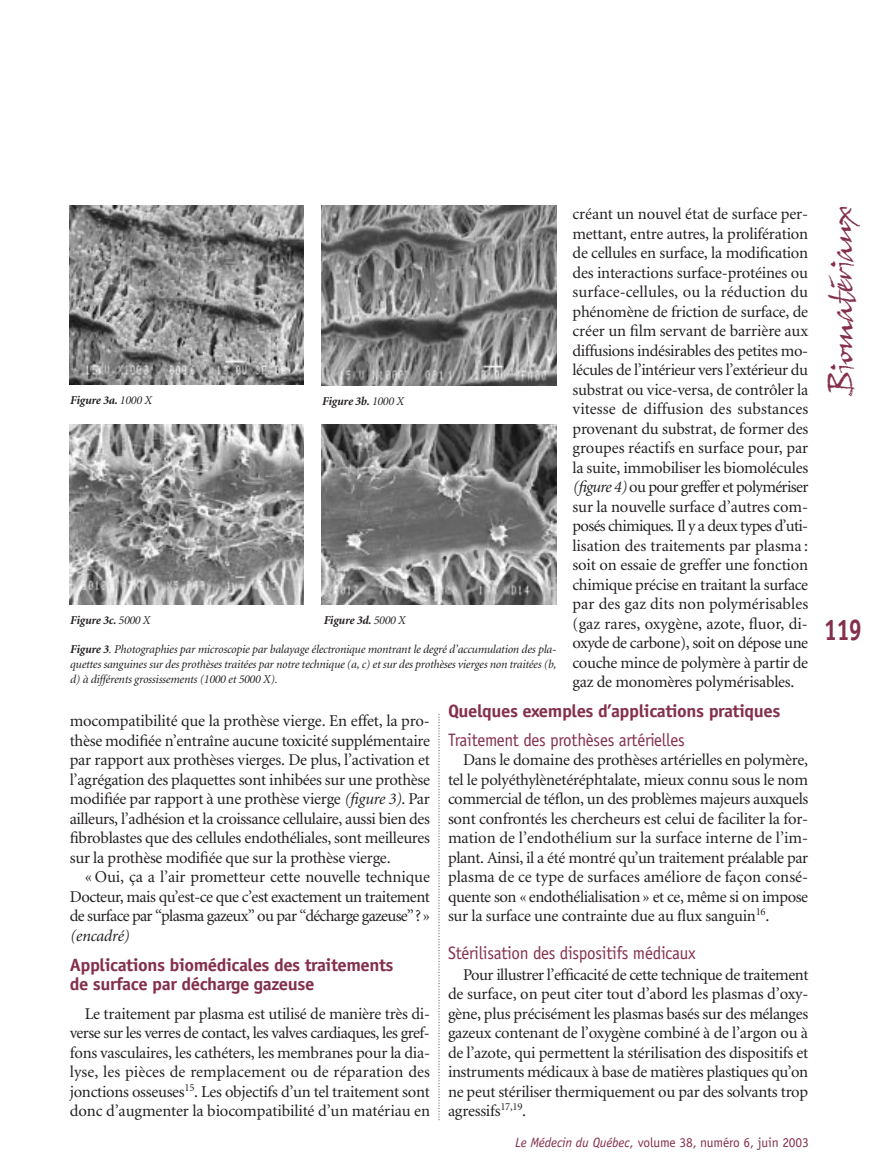
<style>
.page{position:relative;width:878px;height:1175px;background:#fff}
.page>*{position:absolute;margin:0;border:0;box-sizing:border-box;transform-origin:0 0}
.t1{font:36px "John Handy Plain";color:#84304b}
.t2{font:700 30px "Officina Sans";color:#84304b;scale:.8 1}
.t3{font:18px "Officina Sans";letter-spacing:-.015em;color:#84304b;scale:.95 1}
.t4{font:700 17.85px/19.5px "Officina Sans";letter-spacing:-.025em;color:#84304b;scale:1.05 1}
.t5{font:16.5px/19.5px "Minion";letter-spacing:-.015em;color:#231f20;text-align:justify}
.t6{font:italic 16.5px "Minion";letter-spacing:-.015em;color:#231f20}
.t7{font:13.5px "Officina Sans";letter-spacing:-.01em;color:#84304b}
.t8{font:italic 12px/15px "Minion";letter-spacing:-.015em;color:#231f20;text-align:justify}
.t9{font:italic 700 12px "Minion";letter-spacing:-.015em;color:#231f20}
.s1{font-style:italic}
.s2{font-weight:400}
.s3{font-weight:700}
</style>
<div class="page">
<svg style="left:438px;top:714px;width:1px;height:406px"></svg>
<img style="left:322px;top:424px;width:234px;height:180px">
<img style="left:70px;top:424px;width:234px;height:180px">
<img style="left:70px;top:206px;width:233px;height:179px">
<img style="left:322px;top:206px;width:234px;height:180px">
<p class="t5" style="left:572px;top:205px;width:237px">créant un nouvel état de surface per&shy;mettant, entre autres, la prolifération de cellules en surface, la modification des interactions surface-protéines ou surface-cellules, ou la réduction du phénomène de friction de surface, de créer un film servant de barrière aux diffusions indésirables des petites mo&shy;lécules de l’intérieur vers l’extérieur du substrat ou vice-versa, de contrôler la vitesse de diffusion des substances provenant du substrat, de former des groupes réactifs en surface pour, par la suite, immobiliser les biomolécules <span class="s1">(figure 4)</span> ou pour greffer et polymériser sur la nouvelle surface d’autres com&shy;posés chimiques. Il y a deux types d’uti&shy;lisation des traitements par plasma : soit on essaie de greffer une fonction chimique précise en traitant la surface par des gaz dits non polymérisables (gaz rares, oxygène, azote, fluor, di&shy;oxyde de carbone), soit on dépose une couche mince de polymère à partir de gaz de monomères polymérisables.</p>
<p class="t4" style="left:448px;top:703px;width:318px">Quelques exemples d’applications pratiques</p>
<p class="t3" style="left:448px;top:732px;width:250px">Traitement des prothèses artérielles</p>
<p class="t5" style="left:448px;top:751px;width:362px;text-indent:15px">Dans le domaine des prothèses artérielles en polymère, tel le polyéthylènetéréphtalate, mieux connu sous le nom commercial de téflon, un des problèmes majeurs auxquels sont confrontés les chercheurs est celui de faciliter la for&shy;mation de l’endothélium sur la surface interne de l’im&shy;plant. Ainsi, il a été montré qu’un traitement préalable par plasma de ce type de surfaces améliore de façon consé&shy;quente son « endothélialisation » et ce, même si on impose sur la surface une contrainte due au flux sanguin<sup>16</sup>.</p>
<p class="t3" style="left:448px;top:945px;width:262px">Stérilisation des dispositifs médicaux</p>
<p class="t5" style="left:448px;top:966px;width:362px;text-indent:15px">Pour illustrer l’efficacité de cette technique de traitement de surface, on peut citer tout d’abord les plasmas d’oxy&shy;gène, plus précisément les plasmas basés sur des mélanges gazeux contenant de l’oxygène combiné à de l’argon ou à de l’azote, qui permettent la stérilisation des dispositifs et instruments médicaux à base de matières plastiques qu’on ne peut stériliser thermiquement ou par des solvants trop agressifs<sup>17,19</sup>.</p>
<p class="t7" style="left:515px;top:1137px;width:295px"><span class="s1">Le Médecin du Québec,</span> volume 38, numéro 6, juin 2003</p>
<p class="t9" style="left:70px;top:395px;width:83px">Figure 3a. <span class="s2">1000 X</span></p>
<p class="t9" style="left:322px;top:397px;width:83px">Figure 3b. <span class="s2">1000 X</span></p>
<p class="t9" style="left:70px;top:615px;width:82px">Figure 3c. <span class="s2">5000 X</span></p>
<p class="t9" style="left:323px;top:615px;width:83px">Figure 3d. <span class="s2">5000 X</span></p>
<p class="t8" style="left:70px;top:642px;width:488px"><span class="s3">Figure 3</span>. Photographies par microscopie par balayage électronique montrant le degré d’accumulation des pla&shy;quettes sanguines sur des prothèses traitées par notre technique (a, c) et sur des prothèses vierges non traitées (b, d) à différents grossissements (1000 et 5000 X).</p>
<p class="t5" style="left:70px;top:712px;width:362px">mocompatibilité que la prothèse vierge. En effet, la pro&shy;thèse modifiée n’entraîne aucune toxicité supplémentaire par rapport aux prothèses vierges. De plus, l’activation et l’agrégation des plaquettes sont inhibées sur une prothèse modifiée par rapport à une prothèse vierge <span class="s1">(figure 3)</span>. Par ailleurs, l’adhésion et la croissance cellulaire, aussi bien des fibroblastes que des cellules endothéliales, sont meilleures sur la prothèse modifiée que sur la prothèse vierge.</p>
<p class="t5" style="left:70px;top:868px;width:362px;text-indent:15px">« Oui, ça a l’air prometteur cette nouvelle technique Docteur, mais qu’est-ce que c’est exactement un traitement de surface par “plasma gazeux” ou par “décharge gazeuse”?»</p>
<p class="t6" style="left:70px;top:929px;width:61px">(encadré)</p>
<p class="t4" style="left:70px;top:956px;width:310px">Applications biomédicales des traitements de surface par décharge gazeuse</p>
<p class="t5" style="left:70px;top:1005px;width:362px;text-indent:15px">Le traitement par plasma est utilisé de manière très di&shy;verse sur les verres de contact, les valves cardiaques, les gref&shy;fons vasculaires, les cathéters, les membranes pour la dia&shy;lyse, les pièces de remplacement ou de réparation des jonctions osseuses<sup>15</sup>. Les objectifs d’un tel traitement sont donc d’augmenter la biocompatibilité d’un matériau en</p>
<h1 class="t1" style="left:825px;top:395px;width:192px;rotate:-90deg">Biomatériaux</h1>
<h2 class="t2" style="left:823px;top:618px;width:49px">119</h2>
</div>
